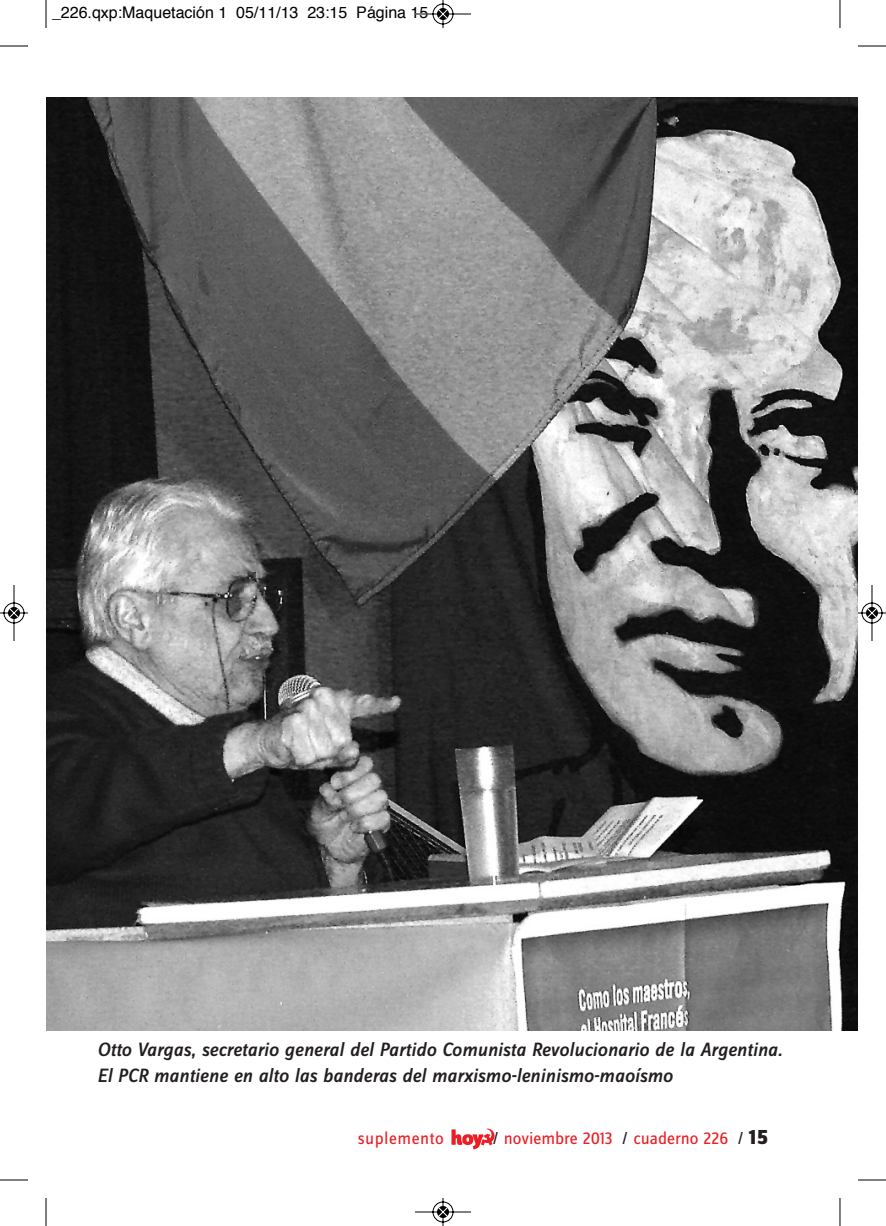
<style>
.page{position:relative;width:886px;height:1226px;background:#fff}
.page>*{position:absolute;margin:0;border:0;box-sizing:border-box;transform-origin:0 0}
.t1{font:italic 500 20px/26px "Zine Sans Dis";color:#231f20}
.t2{font:18px "Zine Sans Dis";color:#ee1d23}
.t3{font:18px "Zine Sans Dis";letter-spacing:.025em;color:#ee1d23}
.t4{font:16px "Helvetica";color:#000}
.s1{color:#231f20}
.s2{font-weight:800;font-size:22px;color:#231f20}
</style>
<div class="page">
<img style="left:451px;top:1128px;width:43px;height:22px">
<img style="left:47px;top:98px;width:811px;height:932px">
<svg style="left:46px;top:0;width:1px;height:28px"></svg>
<svg style="left:0;top:45px;width:28px;height:2px"></svg>
<svg style="left:839px;top:0;width:1px;height:28px"></svg>
<svg style="left:858px;top:45px;width:28px;height:2px"></svg>
<svg style="left:46px;top:1198px;width:1px;height:28px"></svg>
<svg style="left:0;top:1179px;width:28px;height:2px"></svg>
<svg style="left:839px;top:1198px;width:1px;height:28px"></svg>
<svg style="left:858px;top:1179px;width:28px;height:2px"></svg>
<svg style="left:415px;top:0;width:56px;height:28px"></svg>
<svg style="left:415px;top:1198px;width:56px;height:28px"></svg>
<svg style="left:0;top:585px;width:28px;height:56px"></svg>
<svg style="left:857px;top:584px;width:29px;height:58px"></svg>
<p class="t4" style="left:52px;top:6px;width:378px">_226.qxp:Maquetación 1 05/11/13 23:15 Página 15</p>
<p class="t1" style="left:97px;top:1038px;width:687px">Otto Vargas, secretario general del Partido Comunista Revolucionario de la Argentina.<br>El PCR mantiene en alto las banderas del marxismo-leninismo-maoísmo</p>
<p class="t3" style="left:358px;top:1132px;width:87px">suplemento</p>
<p class="t2" style="left:493px;top:1132px;width:277px"><span class="s1">/</span> noviembre 2013 <span class="s1">/</span> cuaderno 226 <span class="s1">/</span> <span class="s2">15</span></p>
</div>
